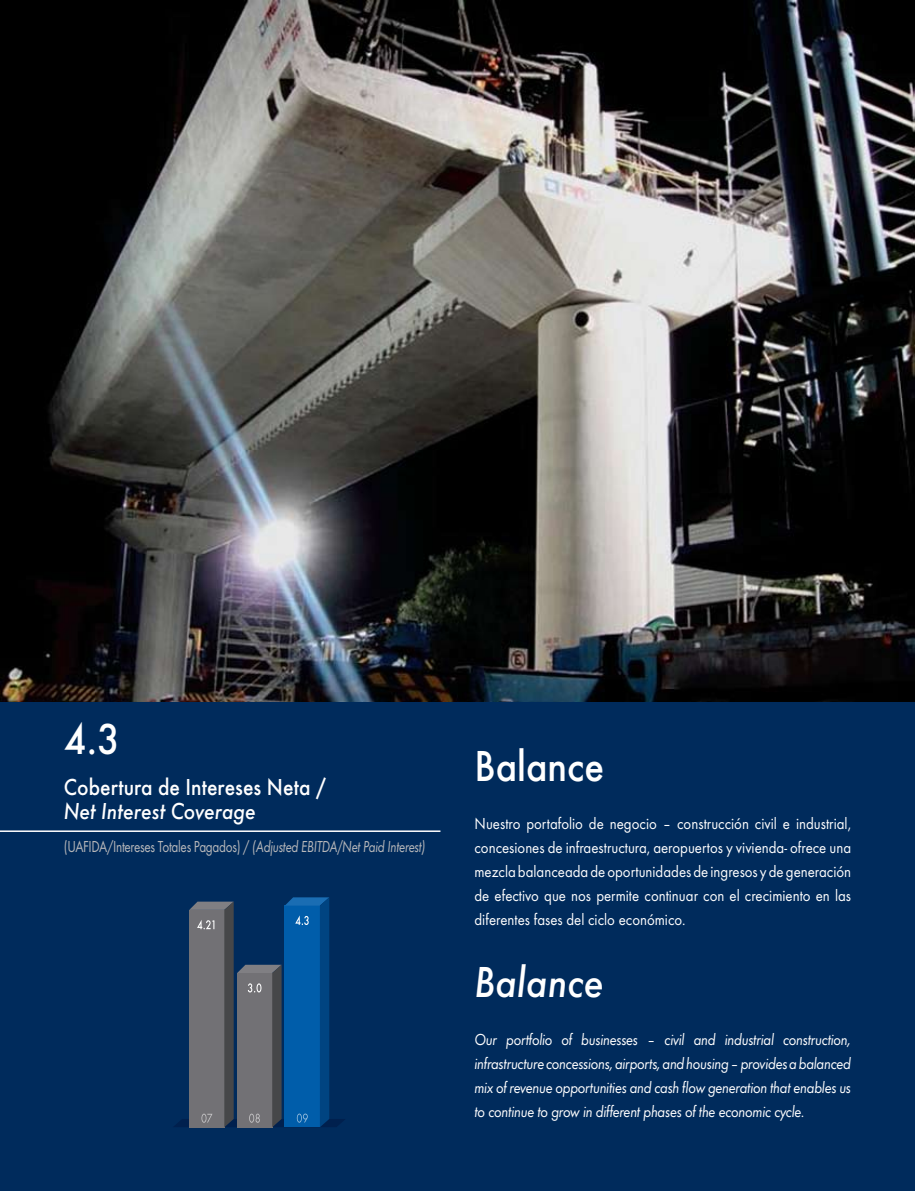
<style>
.page{position:relative;width:915px;height:1191px;background:#fff}
.page>*{position:absolute;margin:0;border:0;box-sizing:border-box;transform-origin:0 0}
.t1{font:500 45px "Futura T";color:#fff;scale:.9 1}
.t2{font:italic 500 45px "Futura T";color:#fff;scale:.9 1}
.t3{font:500 24px "Futura T";color:#fff;scale:.9 1}
.t4{font:italic 500 24px "Futura T";color:#fff;scale:.9 1}
.t5{font:16.5px/24px "Futura T";color:#fff;text-align:justify;scale:.9 1}
.t6{font:italic 16.5px/24px "Futura T";letter-spacing:-.02em;color:#fff;text-align:justify;scale:.9 1}
.t7{font:16.5px "Futura T";letter-spacing:-.025em;color:#b8b8ba;scale:.8 1}
.s1{font-style:italic}
</style>
<div class="page">
<div style="left:0;top:0;width:914px;height:1191px;background:#002b5c"></div>
<img style="left:0;top:0;width:914px;height:702px">
<hr style="left:0;top:830px;width:440px;height:2px;background:#fff">
<svg style="left:174px;top:897px;width:171px;height:230px"></svg>
<h1 class="t1" style="left:64px;top:712px;width:64px">4.3</h1>
<h2 class="t3" style="left:64px;top:773px;width:293px">Cobertura de Intereses Neta /</h2>
<h2 class="t4" style="left:64px;top:797px;width:215px">Net Interest Coverage</h2>
<p class="t7" style="left:64px;top:837px;width:453px">(UAFIDA/Intereses Totales Pagados) / <span class="s1">(Adjusted EBITDA/Net Paid Interest)</span></p>
<h1 class="t1" style="left:474px;top:739px;width:145px">Balance</h1>
<p class="t5" style="left:474px;top:811px;width:420px">Nuestro portafolio de negocio – construcción civil e industrial, concesiones de infraestructura, aeropuertos y vivienda- ofrece una mezcla balanceada de oportunidades de ingresos y de generación de efectivo que nos permite continuar con el crecimiento en las diferentes fases del ciclo económico.</p>
<h1 class="t2" style="left:474px;top:955px;width:145px">Balance</h1>
<p class="t6" style="left:474px;top:1027px;width:420px">Our portfolio of businesses – civil and industrial construction, infrastructure concessions, airports, and housing – provides a balanced mix of revenue opportunities and cash flow generation that enables us to continue to grow in different phases of the economic cycle.</p>
</div>
